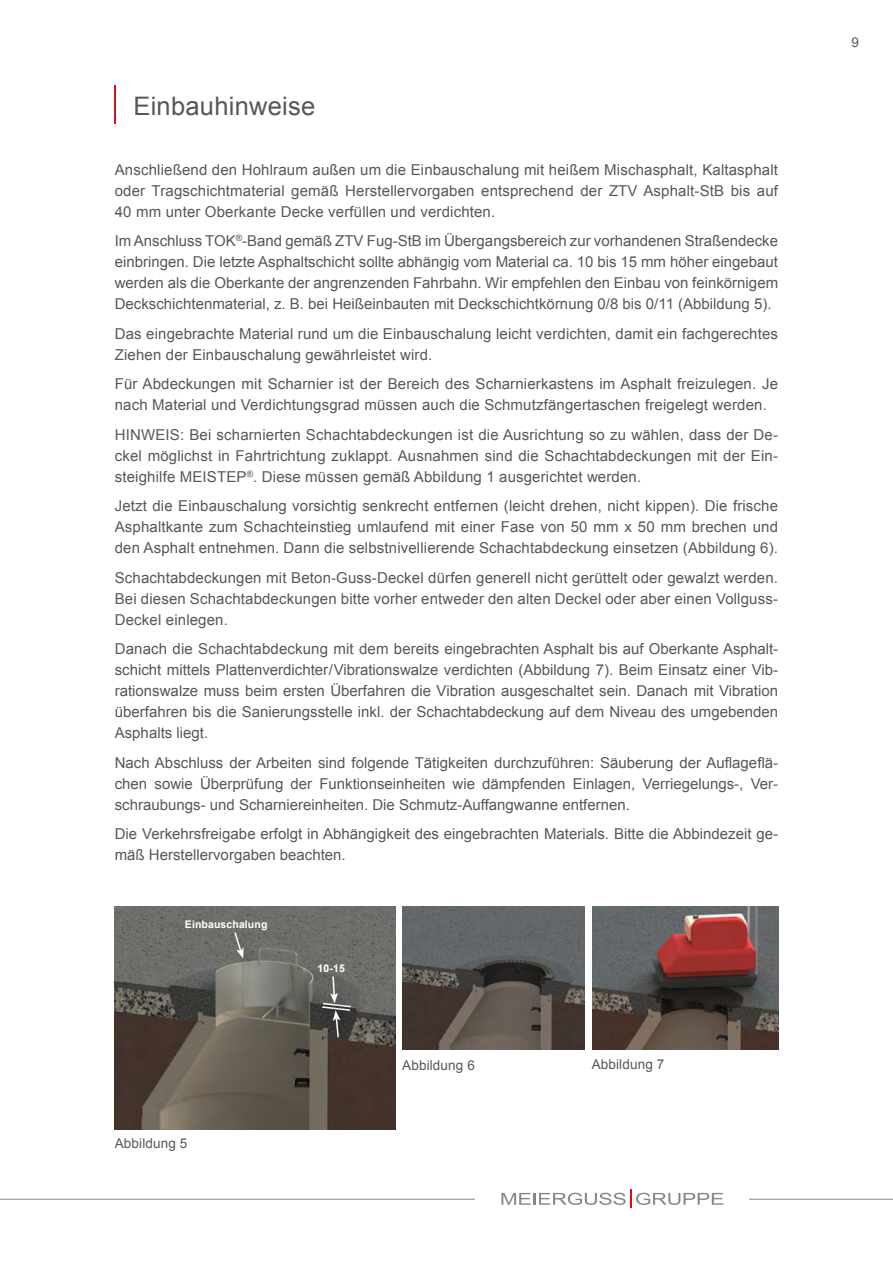
<style>
.page{position:relative;width:893px;height:1263px;background:#fff}
.page>*{position:absolute;margin:0;border:0;box-sizing:border-box;transform-origin:0 0}
.t1{font:25.5px "Arial";letter-spacing:.01em;color:#575756}
.t2{font:15px/21px "Arial";letter-spacing:.01em;color:#575756;text-align:justify}
.t3{font:13.5px "Arial";letter-spacing:.01em;color:#575756}
.t4{font:700 10.5px "Arial";letter-spacing:.01em;color:#fff}
</style>
<div class="page">
<hr style="left:0;top:1199px;width:893px;height:1px;background:#878787">
<div style="left:475px;top:1186px;width:274px;height:22px;background:#fff"></div>
<svg style="left:501px;top:1189px;width:222px;height:19px"></svg>
<hr style="left:115px;top:86px;width:1px;height:38px;background:#cd1719">
<img style="left:115px;top:906px;width:280px;height:223px">
<div style="left:232px;top:930px;width:27px;height:42px;background:#1d1d1b;opacity:.45"></div>
<svg style="left:233px;top:931px;width:11px;height:27px"></svg>
<div style="left:321px;top:1000px;width:44px;height:22px;background:#646561"></div>
<div style="left:320px;top:1004px;width:44px;height:21px;background:#1d1d1b;opacity:.45"></div>
<div style="left:328px;top:974px;width:24px;height:43px;background:#1d1d1b;opacity:.45"></div>
<div style="left:331px;top:1008px;width:24px;height:43px;background:#1d1d1b;opacity:.45"></div>
<svg style="left:321px;top:975px;width:31px;height:64px;background:#5e5f5c"></svg>
<img style="left:592px;top:906px;width:186px;height:143px">
<img style="left:403px;top:906px;width:181px;height:143px">
<p class="t1" style="left:133px;top:89px;width:183px">Einbauhinweise</p>
<p class="t2" style="left:115px;top:159px;width:665px">Anschließend den Hohlraum außen um die Einbauschalung mit heißem Mischasphalt, Kaltasphalt oder Tragschichtmaterial gemäß Herstellervorgaben entsprechend der ZTV Asphalt-StB bis auf 40 mm unter Oberkante Decke verfüllen und verdichten.</p>
<p class="t2" style="left:115px;top:231px;width:665px">Im Anschluss TOK<sup>®</sup>-Band gemäß ZTV Fug-StB im Übergangsbereich zur vorhandenen Straßendecke einbringen. Die letzte Asphaltschicht sollte abhängig vom Material ca. 10 bis 15 mm höher eingebaut werden als die Oberkante der angrenzenden Fahrbahn. Wir empfehlen den Einbau von feinkörnigem Deckschichtenmaterial, z. B. bei Heißeinbauten mit Deckschichtkörnung 0/8 bis 0/11 (Abbildung 5).</p>
<p class="t2" style="left:115px;top:323px;width:665px">Das eingebrachte Material rund um die Einbauschalung leicht verdichten, damit ein fachgerechtes<br>Ziehen der Einbauschalung gewährleistet wird.</p>
<p class="t2" style="left:115px;top:374px;width:665px">Für Abdeckungen mit Scharnier ist der Bereich des Scharnierkastens im Asphalt freizulegen. Je nach Material und Verdichtungsgrad müssen auch die Schmutzfängertaschen freigelegt werden.</p>
<p class="t2" style="left:115px;top:424px;width:665px">HINWEIS: Bei scharnierten Schachtabdeckungen ist die Ausrichtung so zu wählen, dass der De&shy;ckel möglichst in Fahrtrichtung zuklappt. Ausnahmen sind die Schachtabdeckungen mit der Ein&shy;steighilfe MEISTEP<sup>®</sup>. Diese müssen gemäß Abbildung 1 ausgerichtet werden.</p>
<p class="t2" style="left:115px;top:496px;width:665px">Jetzt die Einbauschalung vorsichtig senkrecht entfernen (leicht drehen, nicht kippen). Die frische Asphaltkante zum Schachteinstieg umlaufend mit einer Fase von 50 mm x 50 mm brechen und den Asphalt entnehmen. Dann die selbstnivellierende Schachtabdeckung einsetzen (Abbildung 6).</p>
<p class="t2" style="left:115px;top:567px;width:665px">Schachtabdeckungen mit Beton-Guss-Deckel dürfen generell nicht gerüttelt oder gewalzt werden.<br>Bei diesen Schachtabdeckungen bitte vorher entweder den alten Deckel oder aber einen Vollguss-Deckel einlegen.</p>
<p class="t2" style="left:115px;top:639px;width:665px">Danach die Schachtabdeckung mit dem bereits eingebrachten Asphalt bis auf Oberkante Asphalt&shy;schicht mittels Plattenverdichter/Vibrationswalze verdichten (Abbildung 7). Beim Einsatz einer Vib&shy;rationswalze muss beim ersten Überfahren die Vibration ausgeschaltet sein. Danach mit Vibration überfahren bis die Sanierungsstelle inkl. der Schachtabdeckung auf dem Niveau des umgebenden Asphalts liegt.</p>
<p class="t2" style="left:115px;top:752px;width:665px">Nach Abschluss der Arbeiten sind folgende Tätigkeiten durchzuführen: Säuberung der Auflageflä&shy;chen sowie Überprüfung der Funktionseinheiten wie dämpfenden Einlagen, Verriegelungs-, Ver&shy;schraubungs- und Scharniereinheiten. Die Schmutz-Auffangwanne entfernen.</p>
<p class="t2" style="left:115px;top:824px;width:665px">Die Verkehrsfreigabe erfolgt in Abhängigkeit des eingebrachten Materials. Bitte die Abbindezeit ge&shy;mäß Herstellervorgaben beachten.</p>
<p class="t4" style="left:185px;top:918px;width:84px">Einbauschalung</p>
<p class="t4" style="left:318px;top:961px;width:29px">10-15</p>
<p class="t3" style="left:115px;top:1134px;width:74px">Abbildung 5</p>
<p class="t3" style="left:402px;top:1056px;width:74px">Abbildung 6</p>
<p class="t3" style="left:592px;top:1055px;width:74px">Abbildung 7</p>
<p class="t3" style="left:851px;top:33px;width:9px">9</p>
</div>
